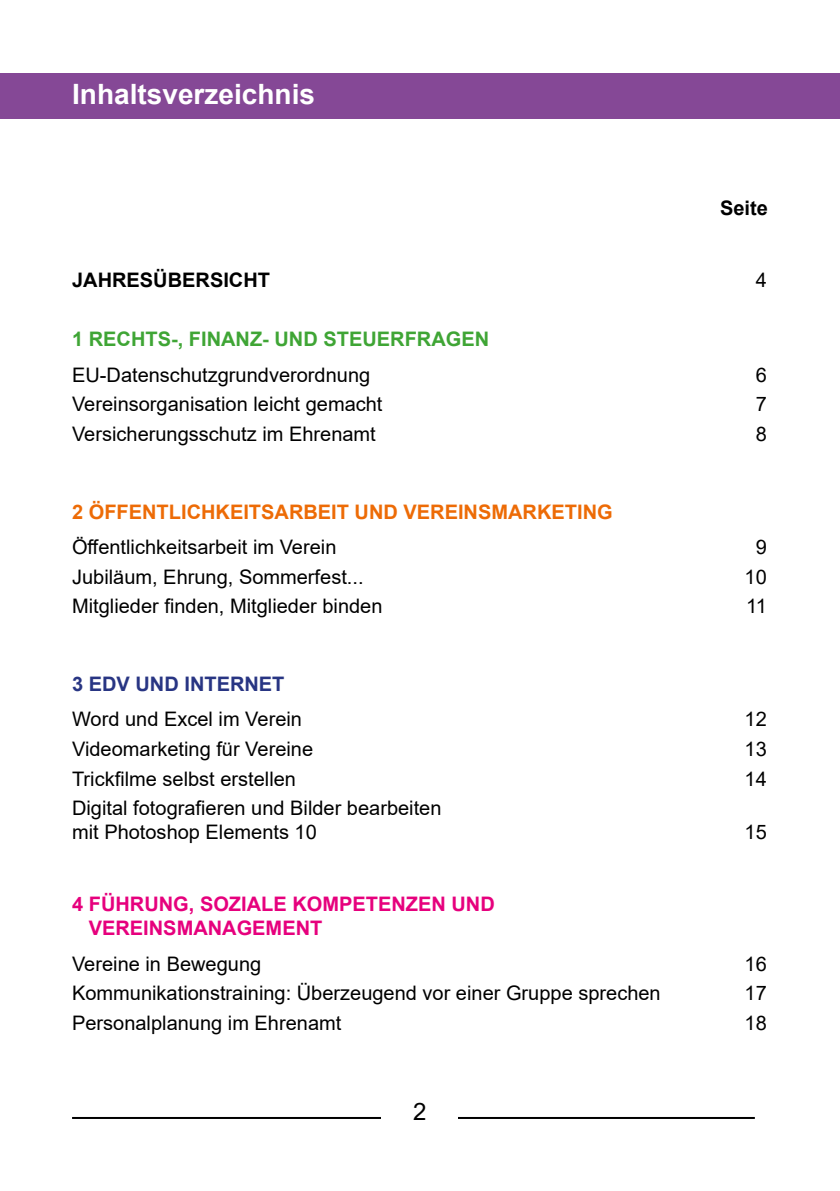
<style>
.page{position:relative;width:840px;height:1191px;background:#fff}
.page>*{position:absolute;margin:0;border:0;box-sizing:border-box;transform-origin:0 0}
.t1{font:700 28px "Arial";color:#fff}
.t2{font:24px "Arial";color:#000}
.t3{font:20px/24px "Arial";color:#000}
.t4{font:700 20px/24px "Arial";color:#e6007d}
.t5{font:700 20px "Arial";color:#ed6b06}
.t6{font:700 20px "Arial";color:#3fa535}
.t7{font:700 20px "Arial";color:#000}
.t8{font:700 20px "Arial";color:#283583}
</style>
<div class="page">
<hr style="left:72px;top:1117px;width:682px;height:2px;background:#000">
<div style="left:381px;top:1102px;width:77px;height:33px;background:#fff"></div>
<div style="left:0;top:74px;width:839px;height:45px;background:#854896"></div>
<h1 class="t1" style="left:72px;top:75px;width:244px">Inhaltsverzeichnis</h1>
<p class="t7" style="left:719px;top:194px;width:49px">Seite</p>
<p class="t7" style="left:72px;top:266px;width:199px">JAHRESÜBERSICHT</p>
<p class="t3" style="left:755px;top:268px;width:13px">4</p>
<p class="t6" style="left:72px;top:325px;width:418px">1 RECHTS-, FINANZ- UND STEUERFRAGEN</p>
<p class="t3" style="left:72px;top:362px;width:299px">EU-Datenschutzgrundverordnung</p>
<p class="t3" style="left:755px;top:362px;width:13px">6</p>
<p class="t3" style="left:72px;top:392px;width:312px">Vereinsorganisation leicht gemacht</p>
<p class="t3" style="left:755px;top:392px;width:13px">7</p>
<p class="t3" style="left:72px;top:422px;width:305px">Versicherungsschutz im Ehrenamt</p>
<p class="t3" style="left:755px;top:422px;width:13px">8</p>
<p class="t5" style="left:72px;top:497px;width:542px">2 ÖFFENTLICHKEITSARBEIT UND VEREINSMARKETING</p>
<p class="t3" style="left:72px;top:535px;width:266px">Öffentlichkeitsarbeit im Verein</p>
<p class="t3" style="left:755px;top:535px;width:13px">9</p>
<p class="t3" style="left:72px;top:564px;width:293px">Jubiläum, Ehrung, Sommerfest...</p>
<p class="t3" style="left:744px;top:564px;width:24px">10</p>
<p class="t3" style="left:72px;top:594px;width:312px">Mitglieder finden, Mitglieder binden</p>
<p class="t3" style="left:745px;top:594px;width:22px">11</p>
<p class="t8" style="left:72px;top:670px;width:214px">3 EDV UND INTERNET</p>
<p class="t3" style="left:72px;top:707px;width:231px">Word und Excel im Verein</p>
<p class="t3" style="left:744px;top:707px;width:24px">12</p>
<p class="t3" style="left:72px;top:737px;width:242px">Videomarketing für Vereine</p>
<p class="t3" style="left:744px;top:737px;width:24px">13</p>
<p class="t3" style="left:72px;top:766px;width:225px">Trickfilme selbst erstellen</p>
<p class="t3" style="left:744px;top:766px;width:24px">14</p>
<p class="t3" style="left:72px;top:796px;width:371px">Digital fotografieren und Bilder bearbeiten mit Photoshop Elements 10</p>
<p class="t3" style="left:744px;top:820px;width:24px">15</p>
<p class="t4" style="left:89px;top:892px;width:407px;text-indent:-17px">4 FÜHRUNG, SOZIALE KOMPETENZEN UND<br>VEREINSMANAGEMENT</p>
<p class="t3" style="left:72px;top:951px;width:190px">Vereine in Bewegung</p>
<p class="t3" style="left:744px;top:951px;width:24px">16</p>
<p class="t3" style="left:72px;top:981px;width:590px">Kommunikationstraining: Überzeugend vor einer Gruppe sprechen</p>
<p class="t3" style="left:744px;top:981px;width:24px">17</p>
<p class="t3" style="left:72px;top:1010px;width:270px">Personalplanung im Ehrenamt</p>
<p class="t3" style="left:744px;top:1010px;width:24px">18</p>
<p class="t2" style="left:413px;top:1095px;width:15px">2</p>
</div>
